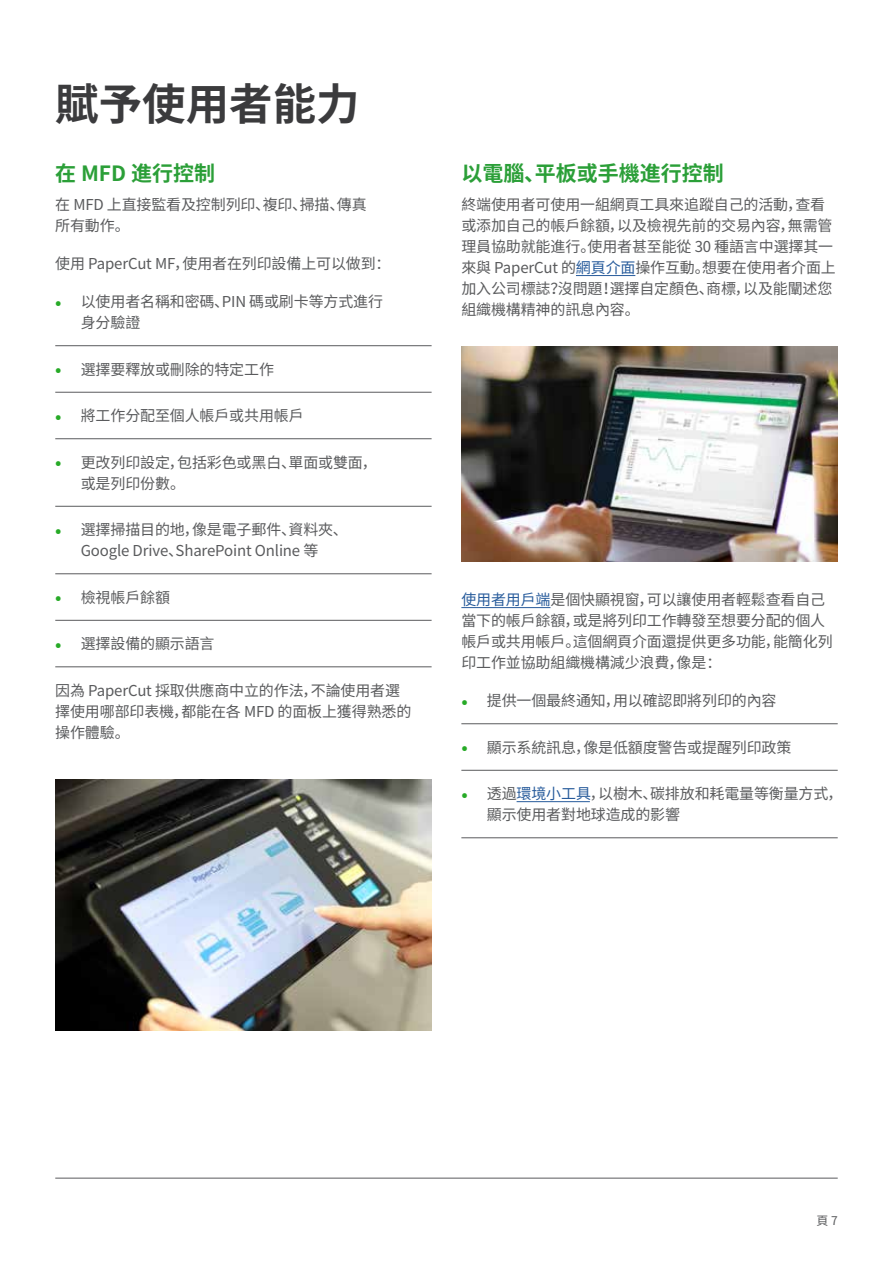
<style>
.page{position:relative;width:893px;height:1263px;background:#fff}
.page>*{position:absolute;margin:0;border:0;box-sizing:border-box;transform-origin:0 0}
.t1{font:700 43.5px "Source Han Sans CN";color:#3b3b3d}
.t2{font:700 21px "Source Han Sans CN";color:#2b9f38}
.t3{font:15px/21px "Source Han Sans CN";letter-spacing:-.01em;color:#5a5b5d}
.t4{font:12px "Source Han Sans CN";color:#5a5b5d}
.s1{font-family:"Source Sans Pro";font-size:21px;color:#27aa27}
.s2{color:#275b9b}
</style>
<div class="page">
<hr style="left:55px;top:1178px;width:783px;height:1px;background:#5a5b5d">
<hr style="left:55px;top:345px;width:377px;height:1px;background:#5a5b5d">
<hr style="left:55px;top:392px;width:377px;height:1px;background:#5a5b5d">
<hr style="left:55px;top:438px;width:377px;height:1px;background:#5a5b5d">
<hr style="left:55px;top:506px;width:377px;height:1px;background:#5a5b5d">
<hr style="left:55px;top:573px;width:377px;height:1px;background:#5a5b5d">
<hr style="left:55px;top:620px;width:377px;height:1px;background:#5a5b5d">
<hr style="left:55px;top:666px;width:377px;height:1px;background:#5a5b5d">
<hr style="left:576px;top:275px;width:59px;height:1px;background:#275b9b">
<hr style="left:461px;top:607px;width:89px;height:1px;background:#275b9b">
<hr style="left:461px;top:723px;width:377px;height:1px;background:#5a5b5d">
<hr style="left:461px;top:770px;width:377px;height:1px;background:#5a5b5d">
<hr style="left:517px;top:801px;width:73px;height:1px;background:#275b9b">
<hr style="left:461px;top:837px;width:377px;height:1px;background:#5a5b5d">
<img style="left:461px;top:346px;width:377px;height:215px">
<img style="left:55px;top:780px;width:377px;height:250px">
<h1 class="t1" style="left:55px;top:79px;width:306px">賦予使用者能力</h1>
<h2 class="t2" style="left:55px;top:161px;width:161px">在 MFD 進行控制</h2>
<p class="t3" style="left:55px;top:195px;width:313px">在 MFD 上直接監看及控制列印、複印、掃描、傳真所有動作。</p>
<p class="t3" style="left:55px;top:254px;width:337px">使用 PaperCut MF，使用者在列印設備上可以做到：</p>
<p class="t3" style="left:81px;top:292px;width:304px;text-indent:-26px"><span class="s1">•</span> 以使用者名稱和密碼、PIN 碼或刷卡等方式進行身分驗證</p>
<p class="t3" style="left:55px;top:359px;width:220px"><span class="s1">•</span> 選擇要釋放或刪除的特定工作</p>
<p class="t3" style="left:55px;top:406px;width:250px"><span class="s1">•</span> 將工作分配至個人帳戶或共用帳戶</p>
<p class="t3" style="left:81px;top:452px;width:298px;text-indent:-26px"><span class="s1">•</span> 更改列印設定，包括彩色或黑白、單面或雙面，或是列印份數。</p>
<p class="t3" style="left:55px;top:520px;width:294px;text-align:center"><span class="s1">•</span> 選擇掃描目的地，像是電子郵件、資料夾、<br>Google Drive、SharePoint Online 等</p>
<p class="t3" style="left:55px;top:587px;width:116px"><span class="s1">•</span> 檢視帳戶餘額</p>
<p class="t3" style="left:55px;top:634px;width:161px"><span class="s1">•</span> 選擇設備的顯示語言</p>
<p class="t3" style="left:55px;top:680px;width:358px">因為 PaperCut 採取供應商中立的作法，不論使用者選擇使用哪部印表機，都能在各 MFD 的面板上獲得熟悉的操作體驗。</p>
<h2 class="t2" style="left:461px;top:161px;width:264px">以電腦、平板或手機進行控制</h2>
<p class="t3" style="left:461px;top:195px;width:376px">終端使用者可使用一組網頁工具來追蹤自己的活動，查看或添加自己的帳戶餘額，以及檢視先前的交易內容，無需管理員協助就能進行。使用者甚至能從 30 種語言中選擇其一來與 PaperCut 的<span class="s2">網頁介面</span>操作互動。想要在使用者介面上加入公司標誌？沒問題！選擇自定顏色、商標，以及能闡述您組織機構精神的訊息內容。</p>
<p class="t3" style="left:461px;top:590px;width:373px"><span class="s2">使用者用戶端</span>是個快顯視窗，可以讓使用者輕鬆查看自己當下的帳戶餘額，或是將列印工作轉發至想要分配的個人帳戶或共用帳戶。這個網頁介面還提供更多功能，能簡化列印工作並協助組織機構減少浪費，像是：</p>
<p class="t3" style="left:461px;top:691px;width:317px"><span class="s1">•</span> 提供一個最終通知，用以確認即將列印的內容</p>
<p class="t3" style="left:461px;top:737px;width:332px"><span class="s1">•</span> 顯示系統訊息，像是低額度警告或提醒列印政策</p>
<p class="t3" style="left:487px;top:784px;width:357px;text-indent:-26px"><span class="s1">•</span> 透過<span class="s2">環境小工具</span>，以樹木、碳排放和耗電量等衡量方式，顯示使用者對地球造成的影響</p>
<p class="t4" style="left:817px;top:1214px;width:23px">頁 7</p>
</div>
